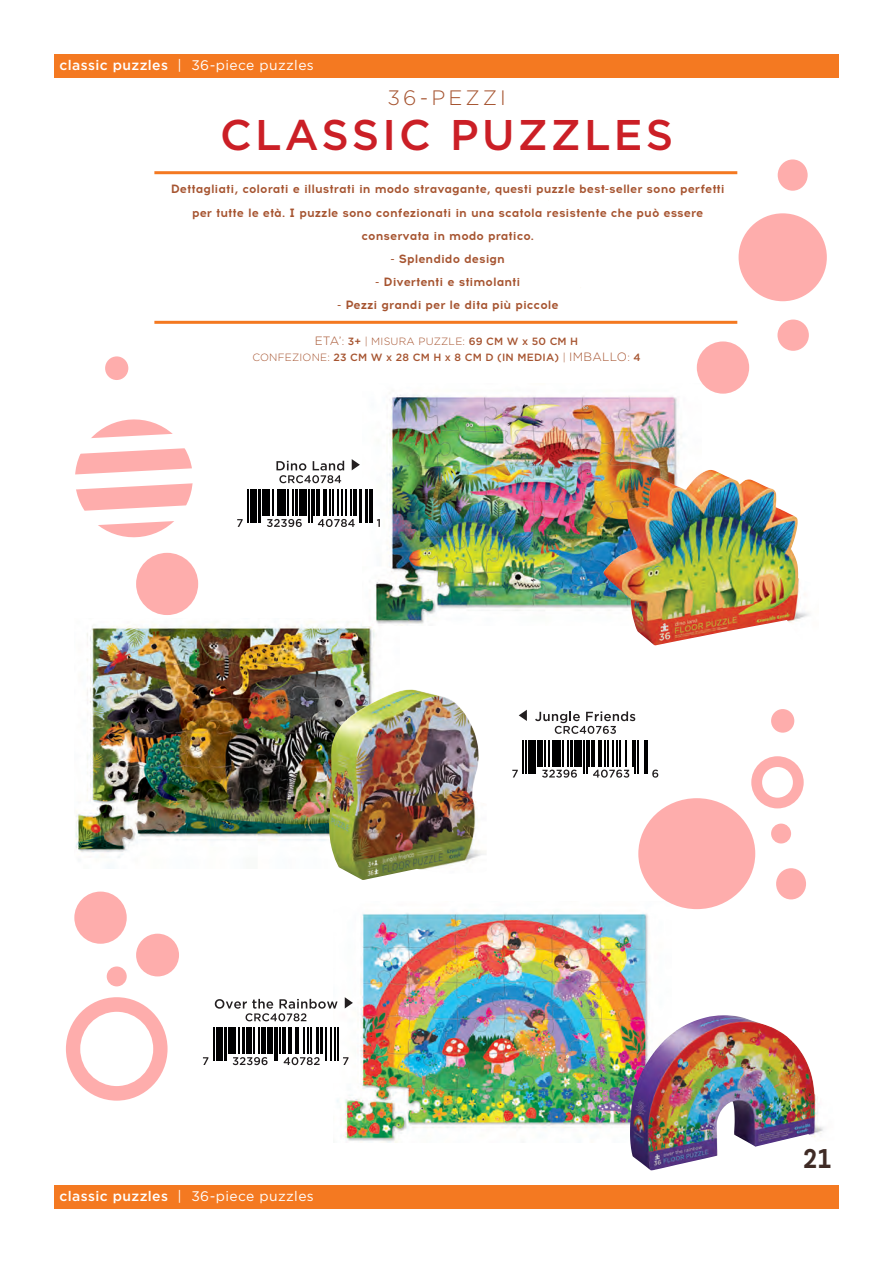
<style>
.page{position:relative;width:893px;height:1263px;background:#fff}
.page>*{position:absolute;margin:0;border:0;box-sizing:border-box;transform-origin:0 0}
.t1{font:500 42.9px "Gotham";letter-spacing:.075em;color:#cb1f26}
.t2{font:700 27px "Abel Pro";color:#3f2b25}
.t3{font:300 20.85px "Gotham";letter-spacing:.15em;color:#a65430}
.t4{font:13.95px "Gotham";letter-spacing:.03em;color:#fff}
.t5{font:700 12px "Acrom";color:#a65430}
.t6{font:500 10.5px "Gotham";letter-spacing:.02em;color:#a65430}
.t7{font:300 10.5px "Gotham";letter-spacing:.02em;color:#a65430}
.s1{font-weight:500}
.s2{font-size:12px}
.s3{font-weight:300}
.s4{font-weight:300;font-size:12px}
</style>
<div class="page">
<img style="left:75px;top:621px;width:300px;height:248px">
<img style="left:327px;top:689px;width:213px;height:191px">
<img style="left:334px;top:901px;width:337px;height:241px">
<img style="left:630px;top:1015px;width:194px;height:155px">
<div style="left:778px;top:159px;width:30px;height:32px;background:#feadac;border-radius:50%"></div>
<div style="left:136px;top:934px;width:43px;height:42px;background:#feadac;border-radius:50%"></div>
<div style="left:776px;top:868px;width:30px;height:31px;background:#feadac;border-radius:50%"></div>
<div style="left:105px;top:356px;width:23px;height:24px;background:#feadac;border-radius:50%"></div>
<div style="left:771px;top:823px;width:20px;height:20px;background:#feadac;border-radius:50%"></div>
<img style="left:363px;top:395px;width:316px;height:230px">
<img style="left:603px;top:470px;width:206px;height:175px">
<div style="left:54px;top:54px;width:785px;height:24px;background:#f47921"></div>
<div style="left:54px;top:1185px;width:785px;height:24px;background:#f47921"></div>
<div style="left:136px;top:553px;width:62px;height:62px;background:#feadac;border-radius:50%"></div>
<div style="left:697px;top:341px;width:52px;height:53px;background:#feadac;border-radius:50%"></div>
<div style="left:74px;top:891px;width:53px;height:53px;background:#feadac;border-radius:50%"></div>
<div style="left:739px;top:213px;width:88px;height:88px;background:#feadac;border-radius:50%"></div>
<div style="left:107px;top:966px;width:20px;height:20px;background:#feadac;border-radius:50%"></div>
<div style="left:777px;top:320px;width:32px;height:31px;background:#feadac;border-radius:50%"></div>
<hr style="left:154px;top:171px;width:583px;height:3px;background:#f47921">
<hr style="left:154px;top:321px;width:583px;height:3px;background:#f47921">
<div style="left:66px;top:997px;width:102px;height:104px;background:#feadac;border-radius:50%"></div>
<div style="left:80px;top:1012px;width:73px;height:74px;background:#fff;border-radius:50%"></div>
<div style="left:751px;top:756px;width:53px;height:52px;background:#feadac;border-radius:50%"></div>
<div style="left:762px;top:767px;width:31px;height:31px;background:#fff;border-radius:50%"></div>
<div style="left:771px;top:709px;width:23px;height:24px;background:#feadac;border-radius:50%"></div>
<div style="left:638px;top:798px;width:117px;height:111px;background:#feadac;border-radius:50%"></div>
<svg style="left:352px;top:459px;width:8px;height:11px"></svg>
<svg style="left:276px;top:461px;width:68px;height:22px"></svg>
<svg style="left:75px;top:419px;width:168px;height:119px"></svg>
<svg style="left:377px;top:519px;width:3px;height:8px"></svg>
<hr style="left:248px;top:489px;width:1px;height:34px;background:#000001">
<hr style="left:250px;top:489px;width:2px;height:34px;background:#000001">
<hr style="left:253px;top:489px;width:4px;height:34px;background:#000001">
<hr style="left:258px;top:489px;width:3px;height:34px;background:#000001">
<div style="left:262px;top:489px;width:5px;height:27px;background:#000001"></div>
<svg style="left:267px;top:489px;width:35px;height:38px"></svg>
<div style="left:302px;top:489px;width:5px;height:27px;background:#000001"></div>
<hr style="left:308px;top:489px;width:2px;height:34px;background:#000001">
<hr style="left:311px;top:489px;width:1px;height:34px;background:#000001">
<hr style="left:313px;top:489px;width:2px;height:27px;background:#000001">
<hr style="left:316px;top:489px;width:4px;height:27px;background:#000001">
<svg style="left:318px;top:489px;width:37px;height:38px"></svg>
<hr style="left:350px;top:489px;width:2px;height:27px;background:#000001">
<hr style="left:353px;top:489px;width:4px;height:27px;background:#000001">
<hr style="left:360px;top:489px;width:2px;height:34px;background:#000001">
<hr style="left:365px;top:489px;width:3px;height:34px;background:#000001">
<hr style="left:369px;top:489px;width:1px;height:34px;background:#000001">
<hr style="left:371px;top:489px;width:2px;height:34px;background:#000001">
<svg style="left:519px;top:710px;width:8px;height:11px"></svg>
<svg style="left:535px;top:711px;width:100px;height:23px"></svg>
<svg style="left:512px;top:770px;width:6px;height:7px"></svg>
<svg style="left:652px;top:769px;width:6px;height:9px"></svg>
<hr style="left:523px;top:740px;width:1px;height:33px;background:#000001">
<hr style="left:525px;top:740px;width:2px;height:33px;background:#000001">
<hr style="left:528px;top:740px;width:4px;height:33px;background:#000001">
<hr style="left:533px;top:740px;width:3px;height:33px;background:#000001">
<div style="left:537px;top:740px;width:6px;height:26px;background:#000001"></div>
<svg style="left:542px;top:740px;width:35px;height:38px"></svg>
<div style="left:577px;top:740px;width:5px;height:26px;background:#000001"></div>
<hr style="left:583px;top:740px;width:2px;height:33px;background:#000001">
<hr style="left:586px;top:740px;width:1px;height:33px;background:#000001">
<svg style="left:589px;top:740px;width:44px;height:38px"></svg>
<hr style="left:635px;top:740px;width:1px;height:33px;background:#000001">
<hr style="left:637px;top:740px;width:2px;height:33px;background:#000001">
<hr style="left:644px;top:740px;width:1px;height:33px;background:#000001">
<hr style="left:647px;top:740px;width:1px;height:33px;background:#000001">
<svg style="left:345px;top:997px;width:8px;height:11px"></svg>
<svg style="left:215px;top:999px;width:123px;height:22px"></svg>
<svg style="left:203px;top:1057px;width:5px;height:8px"></svg>
<svg style="left:343px;top:1057px;width:5px;height:8px"></svg>
<hr style="left:213px;top:1027px;width:2px;height:34px;background:#000001">
<hr style="left:216px;top:1027px;width:1px;height:34px;background:#000001">
<hr style="left:219px;top:1027px;width:4px;height:34px;background:#000001">
<hr style="left:224px;top:1027px;width:3px;height:34px;background:#000001">
<div style="left:228px;top:1027px;width:5px;height:27px;background:#000001"></div>
<svg style="left:233px;top:1027px;width:35px;height:38px"></svg>
<div style="left:267px;top:1027px;width:6px;height:27px;background:#000001"></div>
<hr style="left:274px;top:1027px;width:1px;height:34px;background:#000001">
<hr style="left:277px;top:1027px;width:1px;height:34px;background:#000001">
<hr style="left:279px;top:1027px;width:2px;height:27px;background:#000001">
<hr style="left:282px;top:1027px;width:4px;height:27px;background:#000001">
<svg style="left:284px;top:1027px;width:36px;height:38px"></svg>
<hr style="left:316px;top:1027px;width:3px;height:27px;background:#000001">
<hr style="left:320px;top:1027px;width:3px;height:27px;background:#000001">
<hr style="left:325px;top:1027px;width:2px;height:34px;background:#000001">
<hr style="left:331px;top:1027px;width:1px;height:34px;background:#000001">
<hr style="left:335px;top:1027px;width:1px;height:34px;background:#000001">
<hr style="left:337px;top:1027px;width:2px;height:34px;background:#000001">
<p class="t4" style="left:60px;top:56px;width:256px"><span class="s1">classic puzzles</span> | 36-piece puzzles</p>
<p class="t3" style="left:387px;top:84px;width:120px">36-PEZZI</p>
<p class="t1" style="left:220px;top:107px;width:454px">CLASSIC PUZZLES</p>
<p class="t5" style="left:171px;top:181px;width:555px">Dettagliati, colorati e illustrati in modo stravagante, questi puzzle best-seller sono perfetti</p>
<p class="t5" style="left:192px;top:204px;width:513px">per tutte le età. I puzzle sono confezionati in una scatola resistente che può essere</p>
<p class="t5" style="left:362px;top:227px;width:174px">conservata in modo pratico.</p>
<p class="t5" style="left:391px;top:250px;width:116px">- Splendido design</p>
<p class="t5" style="left:375px;top:273px;width:147px">- Divertenti e stimolanti</p>
<p class="t5" style="left:337px;top:296px;width:223px">- Pezzi grandi per le dita più piccole</p>
<p class="t7" style="left:315px;top:334px;width:265px"><span class="s2">ETA’</span>: <span class="s1">3+</span> | MISURA PUZZLE: <span class="s1">69 CM W x 50 CM H</span></p>
<p class="t6" style="left:252px;top:351px;width:390px"><span class="s3">CONFEZIONE:</span> 23 CM W x 28 CM H x 8 CM D (IN MEDIA) <span class="s3">|</span> <span class="s4">IMBALLO</span><span class="s3">:</span> 4</p>
<p class="t4" style="left:60px;top:1187px;width:256px"><span class="s1">classic puzzles</span> | 36-piece puzzles</p>
<h2 class="t2" style="left:803px;top:1140px;width:29px">21</h2>
</div>
